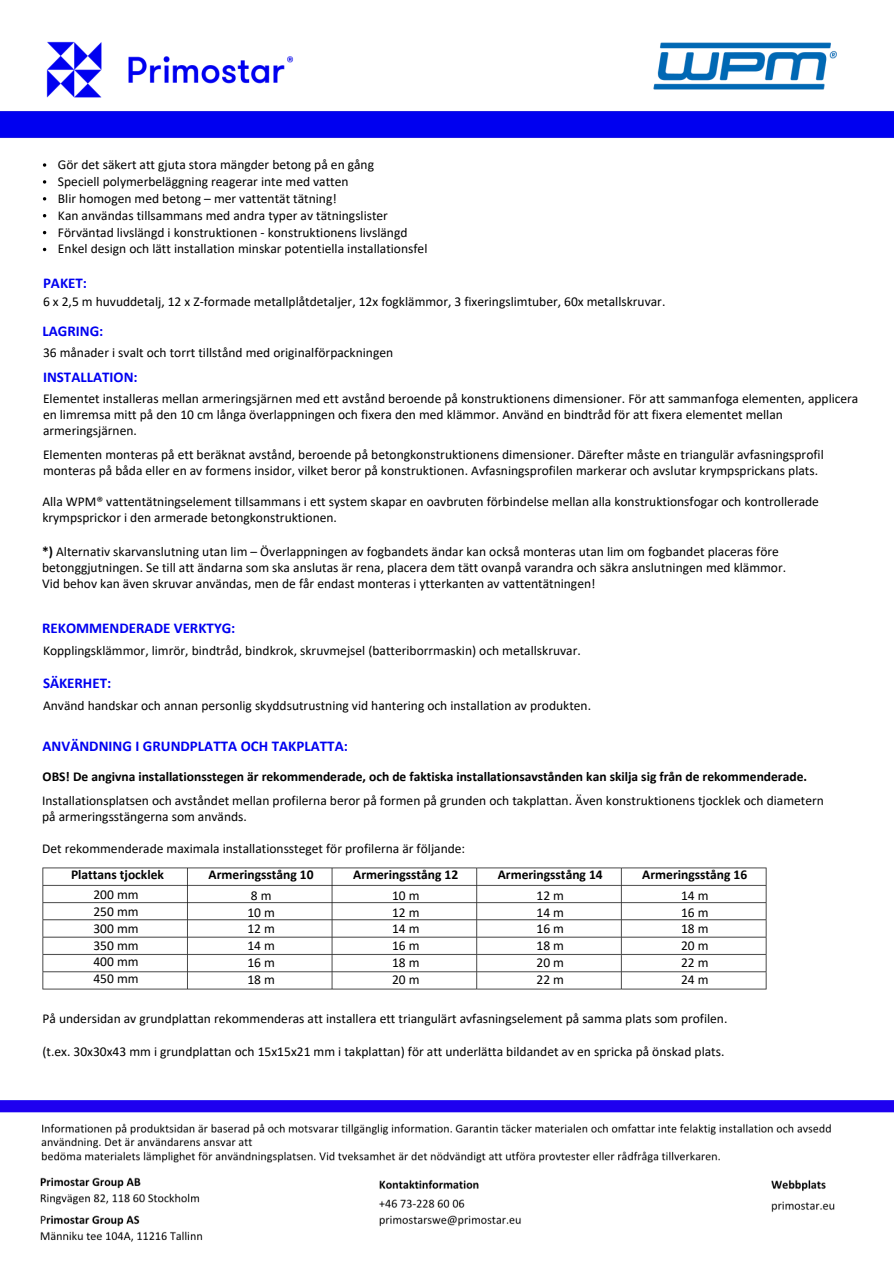
<style>
.page{position:relative;width:894px;height:1264px;background:#fff}
.page>*{position:absolute;margin:0;border:0;box-sizing:border-box;transform-origin:0 0}
.t1{font:700 15px "Calibri";color:#0000f0}
.t2{font:13.5px/17px "Calibri";color:#000}
.t3{font:700 13.5px "Calibri";color:#000}
.s1{font-weight:700}
</style>
<div class="page">
<img style="left:0;top:111px;width:893px;height:27px">
<img style="left:653px;top:42px;width:183px;height:48px">
<img style="left:46px;top:41px;width:247px;height:57px">
<img style="left:42px;top:867px;width:725px;height:123px">
<svg style="left:43px;top:163px;width:3px;height:4px"></svg>
<svg style="left:43px;top:180px;width:3px;height:4px"></svg>
<img style="left:0;top:1100px;width:893px;height:142px">
<p class="t2" style="left:58px;top:157px;width:371px">Gör det säkert att gjuta stora mängder betong på en gång<br>Speciell polymerbeläggning reagerar inte med vatten<br>Blir homogen med betong – mer vattentät tätning!<br>Kan användas tillsammans med andra typer av tätningslister Förväntad livslängd i konstruktionen - konstruktionens livslängd Enkel design och lätt installation minskar potentiella installationsfel</p>
<p class="t1" style="left:43px;top:276px;width:45px">PAKET:</p>
<p class="t1" style="left:42px;top:325px;width:62px">LAGRING:</p>
<p class="t1" style="left:43px;top:371px;width:96px">INSTALLATION:</p>
<p class="t2" style="left:43px;top:294px;width:623px">6 x 2,5 m huvuddetalj, 12 x Z-formade metallplåtdetaljer, 12x fogklämmor, 3 fixeringslimtuber, 60x metallskruvar.</p>
<p class="t2" style="left:43px;top:345px;width:351px">36 månader i svalt och torrt tillstånd med originalförpackningen</p>
<p class="t2" style="left:43px;top:392px;width:816px;line-height:15.8px">Elementet installeras mellan armeringsjärnen med ett avstånd beroende på konstruktionens dimensioner. För att sammanfoga elementen, applicera en limremsa mitt på den 10 cm långa överlappningen och fixera den med klämmor. Använd en bindtråd för att fixera elementet mellan armeringsjärnen.</p>
<p class="t2" style="left:43px;top:448px;width:782px;line-height:15.8px">Elementen monteras på ett beräknat avstånd, beroende på betongkonstruktionens dimensioner. Därefter måste en triangulär avfasningsprofil monteras på båda eller en av formens insidor, vilket beror på konstruktionen. Avfasningsprofilen markerar och avslutar krympsprickans plats.</p>
<p class="t2" style="left:42px;top:495px;width:777px;line-height:15.8px">Alla WPM® vattentätningselement tillsammans i ett system skapar en oavbruten förbindelse mellan alla konstruktionsfogar och kontrollerade krympsprickor i den armerade betongkonstruktionen.</p>
<p class="t2" style="left:42px;top:545px;width:745px;line-height:15.8px"><span class="s1">*)</span> Alternativ skarvanslutning utan lim – Överlappningen av fogbandets ändar kan också monteras utan lim om fogbandet placeras före betonggjutningen. Se till att ändarna som ska anslutas är rena, placera dem tätt ovanpå varandra och säkra anslutningen med klämmor.<br>Vid behov kan även skruvar användas, men de får endast monteras i ytterkanten av vattentätningen!</p>
<p class="t1" style="left:42px;top:622px;width:195px">REKOMMENDERADE VERKTYG:</p>
<p class="t2" style="left:43px;top:643px;width:539px">Kopplingsklämmor, limrör, bindtråd, bindkrok, skruvmejsel (batteriborrmaskin) och metallskruvar.</p>
<p class="t1" style="left:43px;top:677px;width:70px">SÄKERHET:</p>
<p class="t2" style="left:43px;top:698px;width:549px">Använd handskar och annan personlig skyddsutrustning vid hantering och installation av produkten.</p>
<p class="t1" style="left:42px;top:740px;width:307px">ANVÄNDNING I GRUNDPLATTA OCH TAKPLATTA:</p>
<p class="t3" style="left:42px;top:770px;width:765px">OBS! De angivna installationsstegen är rekommenderade, och de faktiska installationsavstånden kan skilja sig från de rekommenderade.</p>
<p class="t2" style="left:42px;top:794px;width:783px;line-height:15.8px">Installationsplatsen och avståndet mellan profilerna beror på formen på grunden och takplattan. Även konstruktionens tjocklek och diametern på armeringsstängerna som används.</p>
<p class="t2" style="left:42px;top:840px;width:424px">Det rekommenderade maximala installationssteget för profilerna är följande:</p>
<p class="t3" style="left:71px;top:868px;width:94px">Plattans tjocklek</p>
<p class="t2" style="left:93px;top:887px;width:47px;text-align:justify">200 mm 250 mm 300 mm 350 mm 400 mm 450 mm</p>
<p class="t3" style="left:642px;top:869px;width:106px">Armeringsstång 16</p>
<p class="t2" style="left:681px;top:887px;width:29px;text-align:justify">14 m 16 m 18 m 20 m 22 m 24 m</p>
<p class="t2" style="left:42px;top:1011px;width:686px">På undersidan av grundplattan rekommenderas att installera ett triangulärt avfasningselement på samma plats som profilen.</p>
<p class="t2" style="left:42px;top:1044px;width:683px">(t.ex. 30x30x43 mm i grundplattan och 15x15x21 mm i takplattan) för att underlätta bildandet av en spricka på önskad plats.</p>
<p class="t3" style="left:208px;top:869px;width:106px">Armeringsstång 10</p>
<p class="t2" style="left:247px;top:887px;width:29px">8 m<br>10 m<br>12 m<br>14 m<br>16 m<br>18 m</p>
<p class="t3" style="left:353px;top:869px;width:106px">Armeringsstång 12</p>
<p class="t2" style="left:392px;top:887px;width:29px;text-align:justify">10 m 12 m 14 m 16 m 18 m 20 m</p>
<p class="t3" style="left:497px;top:869px;width:106px">Armeringsstång 14</p>
<p class="t2" style="left:536px;top:887px;width:29px;text-align:justify">12 m 14 m 16 m 18 m 20 m 22 m</p>
</div>
